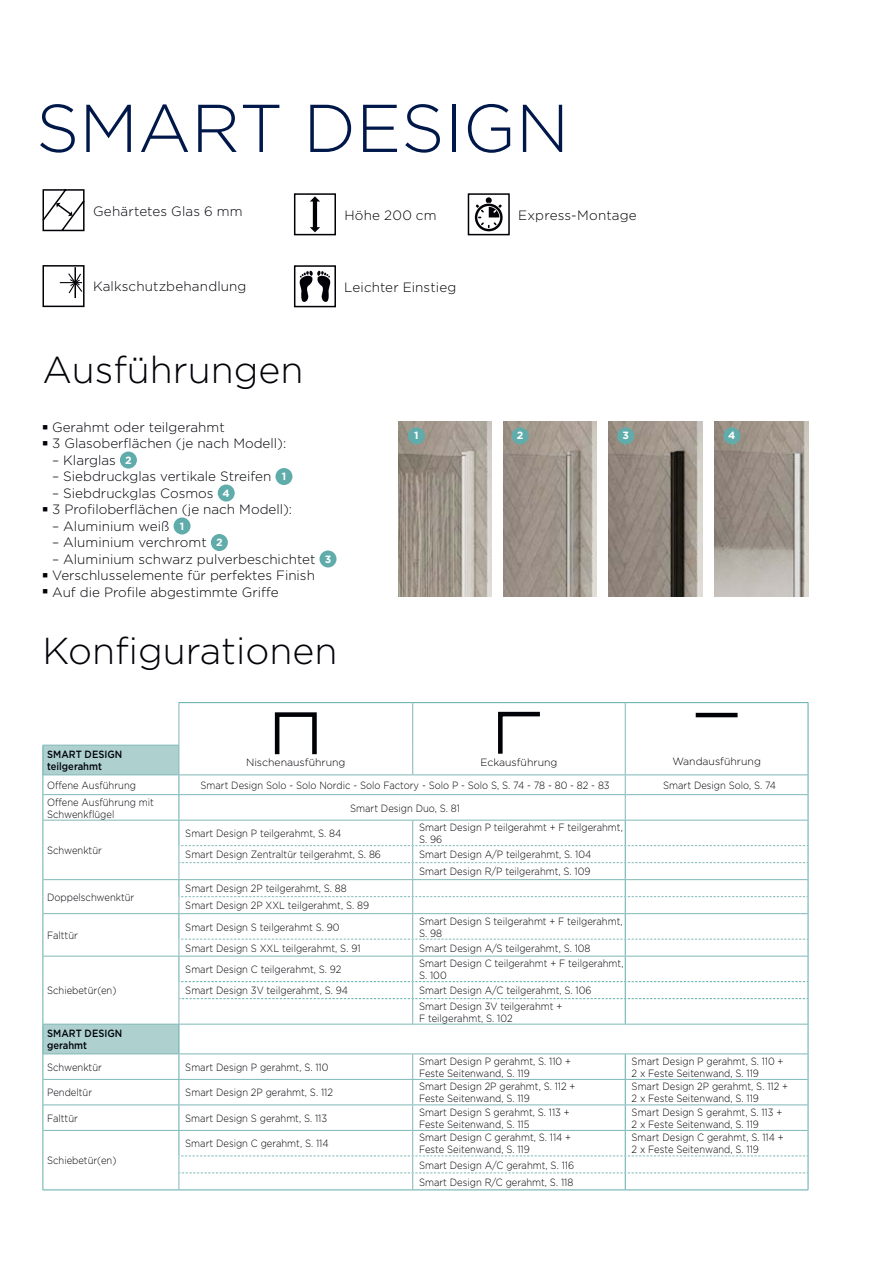
<style>
.page{position:relative;width:893px;height:1263px;background:#fff}
.page>*{position:absolute;margin:0;border:0;box-sizing:border-box;transform-origin:0 0}
.t1{font:300 67.5px "Gotham";color:#001849}
.t2{font:300 37.5px "Gotham";color:#000207}
.t3{font:300 13.5px/16.5px "Gotham";color:#000207}
.t4{font:300 10.5px/12px "Gotham";color:#000207;scale:.9 1}
.t5{font:300 10.5px "Gotham";color:#000207}
.t6{font:500 10.5px/12px "Gotham";color:#000207;scale:.9 1}
.t7{font:700 10.5px "Gotham";color:#fff}
.s1{font-weight:700;font-size:10.5px;color:#fff}
</style>
<div class="page">
<div style="left:294px;top:193px;width:42px;height:42px;border:2px solid #000006"></div>
<hr style="left:313px;top:201px;width:4px;height:27px;background:#000006">
<svg style="left:310px;top:196px;width:10px;height:6px"></svg>
<svg style="left:310px;top:227px;width:10px;height:5px"></svg>
<div style="left:468px;top:193px;width:42px;height:42px;border:2px solid #000006"></div>
<svg style="left:475px;top:197px;width:28px;height:34px"></svg>
<div style="left:294px;top:265px;width:42px;height:42px;border:2px solid #000006"></div>
<svg style="left:299px;top:270px;width:32px;height:32px"></svg>
<svg style="left:43px;top:189px;width:42px;height:42px"></svg>
<div style="left:43px;top:265px;width:42px;height:42px;border:2px solid #000006"></div>
<hr style="left:74px;top:267px;width:2px;height:31px;background:#000006">
<svg style="left:60px;top:272px;width:23px;height:23px"></svg>
<svg style="left:180px;top:703px;width:628px;height:7px"></svg>
<hr style="left:179px;top:703px;width:1px;height:42px;background:#7fb8b7">
<hr style="left:179px;top:702px;width:234px;height:1px;background:#60acaa">
<hr style="left:412px;top:703px;width:1px;height:42px;background:#7fb8b7">
<hr style="left:413px;top:702px;width:212px;height:1px;background:#60acaa">
<hr style="left:625px;top:703px;width:1px;height:42px;background:#7fb8b7">
<hr style="left:625px;top:702px;width:183px;height:1px;background:#60acaa">
<hr style="left:808px;top:703px;width:1px;height:42px;background:#60acaa">
<hr style="left:43px;top:1190px;width:136px;height:1px;background:#60acaa">
<hr style="left:179px;top:1190px;width:234px;height:1px;background:#60acaa">
<hr style="left:413px;top:1190px;width:212px;height:1px;background:#60acaa">
<hr style="left:625px;top:1190px;width:183px;height:1px;background:#60acaa">
<svg style="left:43px;top:710px;width:766px;height:480px"></svg>
<hr style="left:696px;top:713px;width:41px;height:4px;background:#000207">
<div style="left:120px;top:452px;width:17px;height:17px;background:#60acaa;border-radius:50%"></div>
<div style="left:275px;top:468px;width:17px;height:17px;background:#60acaa;border-radius:50%"></div>
<div style="left:218px;top:485px;width:17px;height:17px;background:#60acaa;border-radius:50%"></div>
<div style="left:174px;top:518px;width:17px;height:17px;background:#60acaa;border-radius:50%"></div>
<div style="left:211px;top:534px;width:17px;height:17px;background:#60acaa;border-radius:50%"></div>
<div style="left:319px;top:551px;width:17px;height:16px;background:#60acaa;border-radius:50%"></div>
<img style="left:398px;top:421px;width:94px;height:176px">
<img style="left:503px;top:421px;width:94px;height:176px">
<img style="left:609px;top:421px;width:93px;height:176px">
<img style="left:715px;top:421px;width:93px;height:176px">
<div style="left:408px;top:427px;width:17px;height:17px;background:#60acaa;border-radius:50%"></div>
<div style="left:512px;top:427px;width:17px;height:17px;background:#60acaa;border-radius:50%"></div>
<div style="left:617px;top:427px;width:17px;height:17px;background:#60acaa;border-radius:50%"></div>
<div style="left:723px;top:427px;width:17px;height:17px;background:#60acaa;border-radius:50%"></div>
<h1 class="t1" style="left:36px;top:101px;width:534px">SMART DESIGN</h1>
<p class="t3" style="left:93px;top:204px;width:151px">Gehärtetes Glas 6 mm</p>
<p class="t3" style="left:93px;top:279px;width:155px">Kalkschutzbehandlung</p>
<p class="t3" style="left:344px;top:208px;width:94px">Höhe 200 cm</p>
<p class="t3" style="left:518px;top:208px;width:120px">Express-Montage</p>
<p class="t3" style="left:344px;top:280px;width:114px">Leichter Einstieg</p>
<h2 class="t2" style="left:43px;top:355px;width:262px">Ausführungen</h2>
<p class="t3" style="left:52px;top:420px;width:236px">Gerahmt oder teilgerahmt<br>3 Glasoberflächen (je nach Modell):</p>
<p class="t3" style="left:52px;top:453px;width:81px">– Klarglas <span class="s1">2</span></p>
<p class="t3" style="left:52px;top:469px;width:236px">– Siebdruckglas vertikale Streifen <span class="s1">1</span></p>
<p class="t3" style="left:52px;top:486px;width:242px">– Siebdruckglas Cosmos <span class="s1">4<br></span>3 Profiloberflächen (je nach Modell):</p>
<p class="t3" style="left:52px;top:519px;width:134px">– Aluminium weiß <span class="s1">1</span></p>
<p class="t3" style="left:52px;top:535px;width:172px">– Aluminium verchromt <span class="s1">2</span></p>
<p class="t3" style="left:52px;top:552px;width:281px">– Aluminium schwarz pulverbeschichtet <span class="s1">3<br></span>Verschlusselemente für perfektes Finish<br>Auf die Profile abgestimmte Griffe</p>
<h2 class="t2" style="left:43px;top:636px;width:296px">Konfigurationen</h2>
<p class="t7" style="left:414px;top:432px;width:6px">1</p>
<p class="t7" style="left:517px;top:432px;width:8px">2</p>
<p class="t7" style="left:622px;top:432px;width:8px">3</p>
<p class="t7" style="left:728px;top:432px;width:9px">4</p>
<p class="t6" style="left:47px;top:749px;width:85px">SMART DESIGN teilgerahmt</p>
<p class="t4" style="left:47px;top:780px;width:100px">Offene Ausführung</p>
<p class="t4" style="left:200px;top:780px;width:456px">Smart Design Solo - Solo Nordic - Solo Factory - Solo P - Solo S, S. 74 - 78 - 80 - 82 - 83</p>
<p class="t4" style="left:663px;top:780px;width:127px">Smart Design Solo, S. 74</p>
<p class="t4" style="left:47px;top:797px;width:120px">Offene Ausführung mit<br>Schwenkflügel</p>
<p class="t4" style="left:350px;top:803px;width:124px">Smart Design Duo, S. 81</p>
<p class="t4" style="left:47px;top:845px;width:62px">Schwenktür</p>
<p class="t5" style="left:246px;top:758px;width:101px">Nischenausführung</p>
<p class="t5" style="left:480px;top:758px;width:79px">Eckausführung</p>
<p class="t5" style="left:672px;top:758px;width:90px">Wandausführung</p>
<p class="t4" style="left:185px;top:828px;width:175px">Smart Design P teilgerahmt, S. 84</p>
<p class="t4" style="left:419px;top:822px;width:228px">Smart Design P teilgerahmt + F teilgerahmt,<br>S. 96</p>
<p class="t4" style="left:185px;top:849px;width:219px">Smart Design Zentraltür teilgerahmt, S. 86</p>
<p class="t4" style="left:419px;top:847px;width:193px;line-height:17px">Smart Design A/P teilgerahmt, S. 104<br>Smart Design R/P teilgerahmt, S. 109</p>
<p class="t4" style="left:47px;top:892px;width:98px">Doppelschwenktür</p>
<p class="t4" style="left:185px;top:881px;width:206px;line-height:17px">Smart Design 2P teilgerahmt, S. 88<br>Smart Design 2P XXL teilgerahmt, S. 89</p>
<p class="t4" style="left:47px;top:930px;width:36px">Falttür</p>
<p class="t4" style="left:185px;top:922px;width:173px">Smart Design S teilgerahmt S. 90</p>
<p class="t4" style="left:419px;top:916px;width:228px">Smart Design S teilgerahmt + F teilgerahmt,<br>S. 98</p>
<p class="t4" style="left:185px;top:943px;width:196px">Smart Design S XXL teilgerahmt, S. 91</p>
<p class="t4" style="left:419px;top:943px;width:192px">Smart Design A/S teilgerahmt, S. 108</p>
<p class="t4" style="left:47px;top:985px;width:79px">Schiebetür(en)</p>
<p class="t4" style="left:185px;top:964px;width:175px">Smart Design C teilgerahmt, S. 92</p>
<p class="t4" style="left:419px;top:958px;width:229px">Smart Design C teilgerahmt + F teilgerahmt,<br>S. 100</p>
<p class="t4" style="left:185px;top:985px;width:182px">Smart Design 3V teilgerahmt, S. 94</p>
<p class="t4" style="left:419px;top:984px;width:193px;line-height:15.3px">Smart Design A/C teilgerahmt, S. 106<br>Smart Design 3V teilgerahmt +</p>
<p class="t4" style="left:419px;top:1013px;width:105px">F teilgerahmt, S. 102</p>
<p class="t6" style="left:47px;top:1028px;width:85px">SMART DESIGN gerahmt</p>
<p class="t4" style="left:47px;top:1062px;width:62px">Schwenktür</p>
<p class="t4" style="left:185px;top:1062px;width:161px">Smart Design P gerahmt, S. 110</p>
<p class="t4" style="left:419px;top:1056px;width:170px">Smart Design P gerahmt, S. 110 +<br>Feste Seitenwand, S. 119</p>
<p class="t4" style="left:632px;top:1056px;width:170px">Smart Design P gerahmt, S. 110 +<br>2 x Feste Seitenwand, S. 119</p>
<p class="t4" style="left:47px;top:1087px;width:52px">Pendeltür</p>
<p class="t4" style="left:185px;top:1087px;width:165px">Smart Design 2P gerahmt, S. 112</p>
<p class="t4" style="left:419px;top:1081px;width:175px">Smart Design 2P gerahmt, S. 112 +<br>Feste Seitenwand, S. 119</p>
<p class="t4" style="left:632px;top:1081px;width:175px">Smart Design 2P gerahmt, S. 112 +<br>2 x Feste Seitenwand, S. 119</p>
<p class="t4" style="left:47px;top:1113px;width:36px">Falttür</p>
<p class="t4" style="left:185px;top:1113px;width:159px">Smart Design S gerahmt, S. 113</p>
<p class="t4" style="left:419px;top:1107px;width:169px">Smart Design S gerahmt, S. 113 +<br>Feste Seitenwand, S. 115</p>
<p class="t4" style="left:631px;top:1107px;width:169px">Smart Design S gerahmt, S. 113 +<br>2 x Feste Seitenwand, S. 119</p>
<p class="t4" style="left:47px;top:1155px;width:79px">Schiebetür(en)</p>
<p class="t4" style="left:185px;top:1138px;width:161px">Smart Design C gerahmt, S. 114</p>
<p class="t4" style="left:419px;top:1132px;width:170px">Smart Design C gerahmt, S. 114 +<br>Feste Seitenwand, S. 119</p>
<p class="t4" style="left:631px;top:1132px;width:170px">Smart Design C gerahmt, S. 114 +<br>2 x Feste Seitenwand, S. 119</p>
<p class="t4" style="left:419px;top:1157px;width:174px;line-height:17px">Smart Design A/C gerahmt, S. 116<br>Smart Design R/C gerahmt, S. 118</p>
</div>
